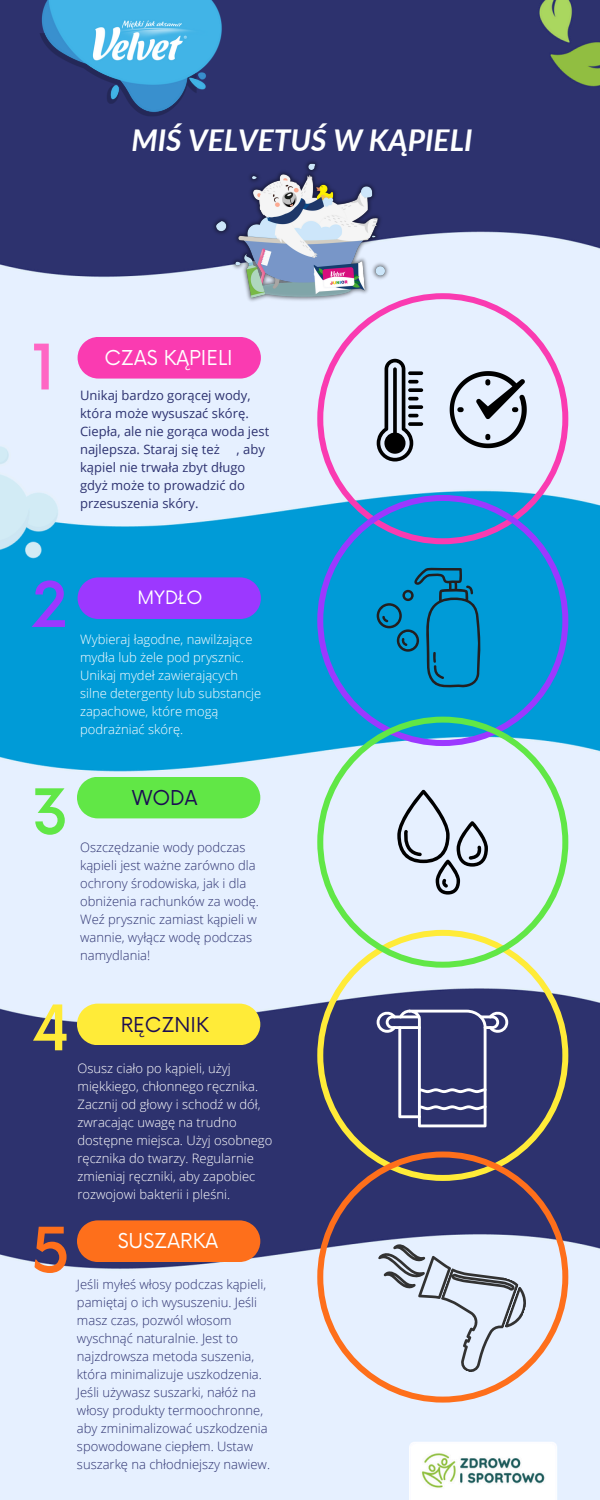
<style>
.page{position:relative;width:600px;height:1500px;background:#fff}
.page>*{position:absolute;margin:0;border:0;box-sizing:border-box;transform-origin:0 0}
.t1{font:500 61.1px "Now";color:#ffeb38}
.t2{font:500 61.1px "Now";color:#ff66c4}
.t3{font:500 61.1px "Now";color:#9c38ff}
.t4{font:500 61.1px "Now";color:#fe6f1b}
.t5{font:500 61.1px "Now";color:#61e746}
.t6{font:italic 700 30px "Lato";color:#feffff}
.t7{font:20px "Now";color:#fff}
.t8{font:20px "Now";color:#1b0d52}
.t9{font:18px "Now";color:#fff}
.t10{font:300 13px/18px "Open Sans";color:#2d3270}
.t11{font:300 13px/18px "Open Sans";color:#fff}
.t12{font:13px/18px "Open Sans";color:#2d3270}
</style>
<div class="page">
<img style="left:0;top:0;width:600px;height:1500px">
<img style="left:14px;top:0;width:214px;height:142px">
<svg style="left:317px;top:293px;width:251px;height:202px;background:#e5e0f8"></svg>
<svg style="left:317px;top:495px;width:251px;height:222px;background:#1690d9"></svg>
<svg style="left:317px;top:968px;width:251px;height:184px;background:#616485"></svg>
<svg style="left:317px;top:1152px;width:251px;height:251px;background:#948b9f"></svg>
<svg style="left:317px;top:717px;width:251px;height:251px;background:#c5e4e7"></svg>
<svg style="left:78px;top:337px;width:183px;height:42px;background:#f845b5"></svg>
<svg style="left:77px;top:1220px;width:183px;height:42px;background:#f36c20"></svg>
<svg style="left:78px;top:577px;width:183px;height:42px;background:#933dfc"></svg>
<div style="left:77px;top:777px;width:183px;height:41px;background:#61e746"></div>
<div style="left:77px;top:1004px;width:183px;height:41px;background:#ffeb38"></div>
<svg style="left:377px;top:567px;width:104px;height:124px;background:#048bc0"></svg>
<svg style="left:397px;top:790px;width:91px;height:105px;background:#c1cad6"></svg>
<svg style="left:377px;top:1010px;width:131px;height:117px;background:#4b4f83"></svg>
<svg style="left:376px;top:1241px;width:156px;height:137px;background:#d2dae7"></svg>
<svg style="left:408px;top:422px;width:15px;height:4px"></svg>
<svg style="left:408px;top:405px;width:15px;height:4px"></svg>
<svg style="left:377px;top:359px;width:42px;height:103px;background:#8f959e"></svg>
<svg style="left:408px;top:388px;width:15px;height:4px"></svg>
<svg style="left:408px;top:380px;width:11px;height:4px"></svg>
<svg style="left:408px;top:371px;width:15px;height:4px"></svg>
<svg style="left:450px;top:371px;width:77px;height:77px;background:#a8afba"></svg>
<img style="left:206px;top:134px;width:194px;height:194px">
<p class="t6" style="left:131px;top:122px;width:343px">MIŚ VELVETUŚ W KĄPIELI</p>
<p class="t2" style="left:32px;top:334px;width:26px">1</p>
<p class="t7" style="left:105px;top:346px;width:130px">CZAS KĄPIELI</p>
<p class="t12" style="left:80px;top:385px;width:191px">Unikaj bardzo gorącej wody, która może wysuszać skórę.<br>Ciepła, ale nie gorąca woda jest najlepsza. Staraj się też</p>
<p class="t12" style="left:80px;top:439px;width:186px;text-indent:157px">, aby kąpiel nie trwała zbyt długo gdyż może to prowadzić do przesuszenia skóry.</p>
<p class="t3" style="left:32px;top:572px;width:38px">2</p>
<p class="t9" style="left:137px;top:587px;width:67px">MYDŁO</p>
<h2 class="t11" style="left:80px;top:630px;width:183px">Wybieraj łagodne, nawilżające mydła lub żele pod prysznic.<br>Unikaj mydeł zawierających silne detergenty lub substancje zapachowe, które mogą podrażniać skórę.</h2>
<p class="t5" style="left:32px;top:779px;width:39px">3</p>
<p class="t8" style="left:132px;top:787px;width:67px">WODA</p>
<h2 class="t10" style="left:80px;top:838px;width:180px">Oszczędzanie wody podczas kąpieli jest ważne zarówno dla ochrony środowiska, jak i dla obniżenia rachunków za wodę.<br>Weź prysznic zamiast kąpieli w wannie, wyłącz wodę podczas namydlania!</h2>
<p class="t1" style="left:32px;top:995px;width:40px">4</p>
<p class="t4" style="left:32px;top:1217px;width:40px">5</p>
<p class="t8" style="left:121px;top:1014px;width:90px">RĘCZNIK</p>
<p class="t11" style="left:78px;top:1059px;width:196px">Osusz ciało po kąpieli, użyj miękkiego, chłonnego ręcznika.<br>Zacznij od głowy i schodź w dół, zwracając uwagę na trudno dostępne miejsca. Użyj osobnego ręcznika do twarzy. Regularnie zmieniaj ręczniki, aby zapobiec rozwojowi bakterii i pleśni.</p>
<h2 class="t7" style="left:118px;top:1230px;width:102px">SUSZARKA</h2>
<p class="t10" style="left:77px;top:1275px;width:195px">Jeśli myłeś włosy podczas kąpieli, pamiętaj o ich wysuszeniu. Jeśli masz czas, pozwól włosom wyschnąć naturalnie. Jest to najzdrowsza metoda suszenia, która minimalizuje uszkodzenia.<br>Jeśli używasz suszarki, nałóż na włosy produkty termoochronne, aby zminimalizować uszkodzenia spowodowane ciepłem. Ustaw suszarkę na chłodniejszy nawiew.</p>
</div>
